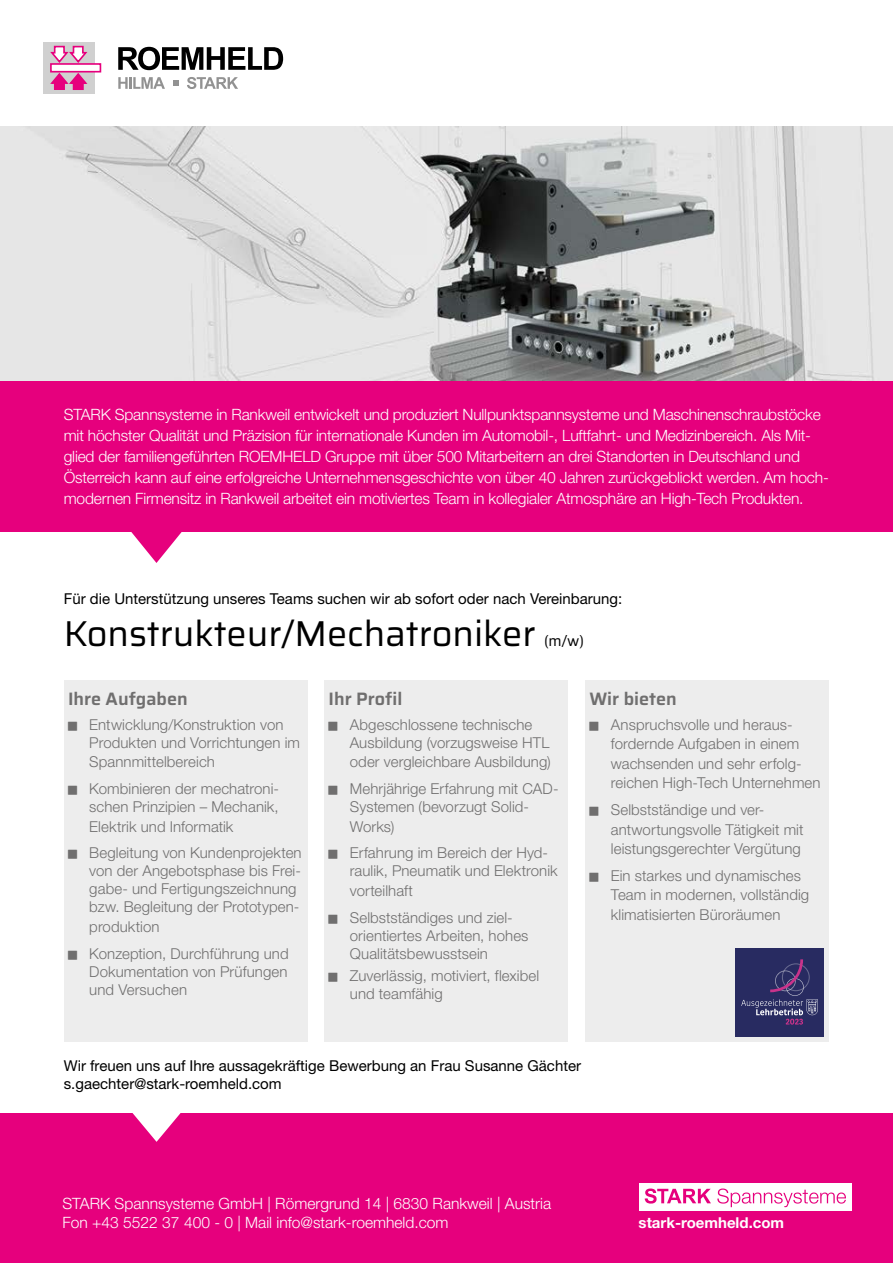
<style>
.page{position:relative;width:893px;height:1263px;background:#fff}
.page>*{position:absolute;margin:0;border:0;box-sizing:border-box;transform-origin:0 0}
.t1{font:36px "Saira";color:#000}
.t2{font:600 18px "Saira";color:#706f6f}
.t3{font:300 15.6px/21px "Helvetica Neue LT Std";letter-spacing:-.01em;color:#fff}
.t4{font:300 15px/19.5px "Helvetica Neue LT Std";letter-spacing:.005em;color:#706f6f}
.t5{font:15px/18px "Helvetica Neue LT Std";color:#000}
.t6{font:700 15px "Helvetica Neue LT Std";color:#fff}
.t7{font:15px "Saira";color:#000}
</style>
<div class="page">
<div style="left:0;top:1114px;width:893px;height:149px;background:#e6007d"></div>
<svg style="left:132px;top:1113px;width:49px;height:29px"></svg>
<div style="left:639px;top:1183px;width:212px;height:28px;background:#fff"></div>
<svg style="left:717px;top:1188px;width:129px;height:19px"></svg>
<svg style="left:645px;top:1188px;width:66px;height:15px"></svg>
<div style="left:0;top:381px;width:893px;height:151px;background:#e6007d"></div>
<svg style="left:131px;top:532px;width:51px;height:31px"></svg>
<div style="left:43px;top:42px;width:52px;height:52px;background:#d0d0d0"></div>
<div style="left:50px;top:63px;width:51px;height:10px;background:#fff;border:2px solid #e6007d"></div>
<svg style="left:50px;top:45px;width:39px;height:19px"></svg>
<svg style="left:50px;top:72px;width:39px;height:18px"></svg>
<svg style="left:118px;top:47px;width:165px;height:23px"></svg>
<svg style="left:118px;top:77px;width:47px;height:12px"></svg>
<svg style="left:187px;top:77px;width:51px;height:12px"></svg>
<svg style="left:173px;top:80px;width:6px;height:6px"></svg>
<div style="left:585px;top:680px;width:244px;height:362px;background:#ededed"></div>
<div style="left:324px;top:680px;width:244px;height:362px;background:#ededed"></div>
<div style="left:64px;top:680px;width:244px;height:362px;background:#ededed"></div>
<div style="left:735px;top:948px;width:89px;height:88px;background:#282b61"></div>
<svg style="left:741px;top:959px;width:77px;height:65px"></svg>
<img style="left:0;top:126px;width:893px;height:255px">
<p class="t3" style="left:64px;top:403px;width:766px">STARK Spannsysteme in Rankweil entwickelt und produziert Nullpunktspannsysteme und Maschinenschraubstöcke mit höchster Qualität und Präzision für internationale Kunden im Automobil-, Luftfahrt- und Medizinbereich. Als Mit&shy;glied der familiengeführten ROEMHELD Gruppe mit über 500 Mitarbeitern an drei Standorten in Deutschland und Österreich kann auf eine erfolgreiche Unternehmensgeschichte von über 40 Jahren zurückgeblickt werden. Am hoch&shy;modernen Firmensitz in Rankweil arbeitet ein motiviertes Team in kollegialer Atmosphäre an High-Tech Produkten.</p>
<p class="t5" style="left:64px;top:589px;width:560px">Für die Unterstützung unseres Teams suchen wir ab sofort oder nach Vereinbarung:</p>
<h1 class="t1" style="left:64px;top:606px;width:473px">Konstrukteur/Mechatroniker</h1>
<p class="t7" style="left:544px;top:629px;width:42px">(m/w)</p>
<p class="t2" style="left:68px;top:684px;width:121px">Ihre Aufgaben</p>
<p class="t4" style="left:89px;top:715px;width:212px;line-height:18px">Entwicklung/Konstruktion von<br>Produkten und Vorrichtungen im</p>
<p class="t4" style="left:89px;top:748px;width:191px;line-height:26.7px">Spannmittelbereich<br>Kombinieren der mechatroni-</p>
<p class="t4" style="left:89px;top:797px;width:191px">schen Prinzipien – Mechanik,<br>Elektrik und Informatik</p>
<p class="t4" style="left:89px;top:844px;width:214px;line-height:18px">Begleitung von Kundenprojekten von der Angebotsphase bis Frei&shy;gabe- und Fertigungszeichnung bzw. Begleitung der Prototypen-</p>
<p class="t4" style="left:89px;top:913px;width:201px;line-height:26.7px">produktion<br>Konzeption, Durchführung und</p>
<p class="t4" style="left:89px;top:962px;width:200px;line-height:18px">Dokumentation von Prüfungen und Versuchen</p>
<p class="t2" style="left:329px;top:684px;width:75px">Ihr Profil</p>
<p class="t4" style="left:350px;top:715px;width:201px;line-height:18px">Abgeschlossene technische<br>Ausbildung (vorzugsweise HTL</p>
<p class="t4" style="left:350px;top:748px;width:210px;line-height:26.7px">oder vergleichbare Ausbildung)<br>Mehrjährige Erfahrung mit CAD-</p>
<p class="t4" style="left:350px;top:797px;width:181px">Systemen (bevorzugt Solid-<br>Works)</p>
<p class="t4" style="left:350px;top:844px;width:209px;line-height:18px">Erfahrung im Bereich der Hyd&shy;raulik, Pneumatik und Elektronik</p>
<p class="t4" style="left:350px;top:877px;width:165px;line-height:26.7px">vorteilhaft<br>Selbstständiges und ziel-</p>
<p class="t4" style="left:350px;top:926px;width:180px;line-height:18px">orientiertes Arbeiten, hohes<br>Qualitätsbewusstsein</p>
<p class="t4" style="left:350px;top:966px;width:191px;line-height:18px">Zuverlässig, motiviert, flexibel und teamfähig</p>
<p class="t2" style="left:590px;top:684px;width:89px">Wir bieten</p>
<p class="t4" style="left:611px;top:714px;width:211px">Anspruchsvolle und heraus&shy;fordernde Aufgaben in einem wachsenden und sehr erfolg&shy;reichen High-Tech Unternehmen</p>
<p class="t4" style="left:611px;top:800px;width:194px">Selbstständige und ver&shy;antwortungsvolle Tätigkeit mit leistungsgerechter Vergütung</p>
<p class="t4" style="left:611px;top:865px;width:200px">Ein starkes und dynamisches<br>Team in modernen, vollständig klimatisierten Büroräumen</p>
<p class="t5" style="left:64px;top:1056px;width:519px">Wir freuen uns auf Ihre aussagekräftige Bewerbung an Frau Susanne Gächter s.gaechter@stark-roemheld.com</p>
<p class="t3" style="left:62px;top:1194px;width:490px;line-height:18.8px">STARK Spannsysteme GmbH | Römergrund 14 | 6830 Rankweil | Austria<br>Fon +43 5522 37 400 - 0 | Mail info@stark-roemheld.com</p>
<p class="t6" style="left:639px;top:1213px;width:147px">stark-roemheld.com</p>
</div>
